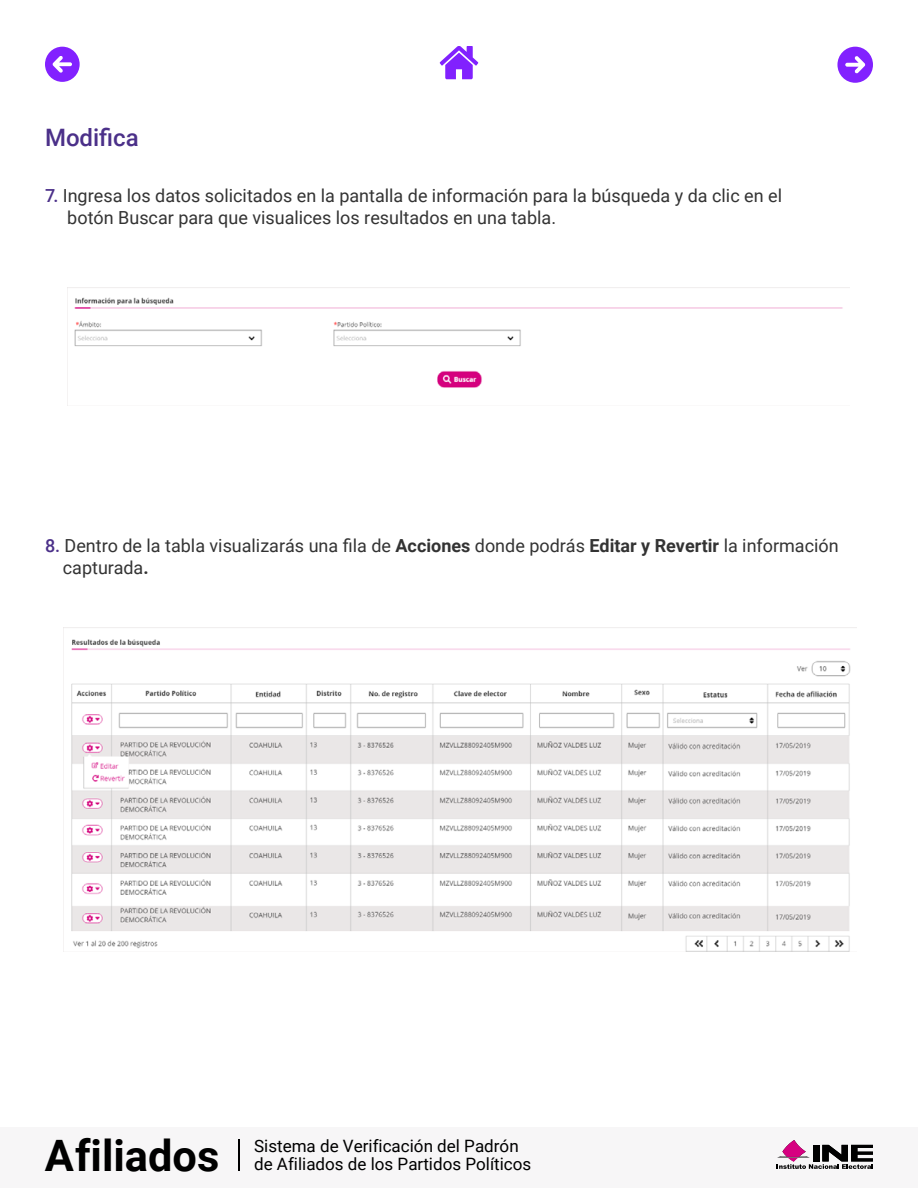
<style>
.page{position:relative;width:918px;height:1188px;background:#fff}
.page>*{position:absolute;margin:0;border:0;box-sizing:border-box;transform-origin:0 0}
.t1{font:700 43.35px "Roboto";color:#000}
.t2{font:500 24px "Roboto";color:#4b3089}
.t3{font:18px/21.6px "Roboto";color:#333}
.t4{font:17.1px/18.8px "Roboto";color:#000}
.s1{font-weight:500;color:#4b3089}
.s2{font-weight:700}
</style>
<div class="page">
<div style="left:0;top:1127px;width:918px;height:61px;background:#f7f6f7"></div>
<hr style="left:238px;top:1139px;width:2px;height:32px;background:#000">
<svg style="left:777px;top:1140px;width:96px;height:29px"></svg>
<svg style="left:440px;top:46px;width:38px;height:33px"></svg>
<svg style="left:45px;top:47px;width:35px;height:35px"></svg>
<svg style="left:837px;top:47px;width:36px;height:36px"></svg>
<img style="left:68px;top:287px;width:782px;height:101px">
<img style="left:64px;top:627px;width:792px;height:324px">
<h2 class="t2" style="left:45px;top:120px;width:95px">Modifica</h2>
<p class="t3" style="left:67px;top:184px;width:716px;text-indent:-22px"><span class="s1">7.</span> Ingresa los datos solicitados en la pantalla de información para la búsqueda y da clic en el botón Buscar para que visualices los resultados en una tabla.</p>
<p class="t3" style="left:63px;top:534px;width:777px;text-indent:-18px"><span class="s1">8.</span> Dentro de la tabla visualizarás una fila de <span class="s2">Acciones</span> donde podrás <span class="s2">Editar y Revertir</span> la información capturada<span class="s2">.</span></p>
<h1 class="t1" style="left:45px;top:1125px;width:176px">Afiliados</h1>
<p class="t4" style="left:254px;top:1135px;width:279px">Sistema de Verificación del Padrón de Afiliados de los Partidos Políticos</p>
</div>
